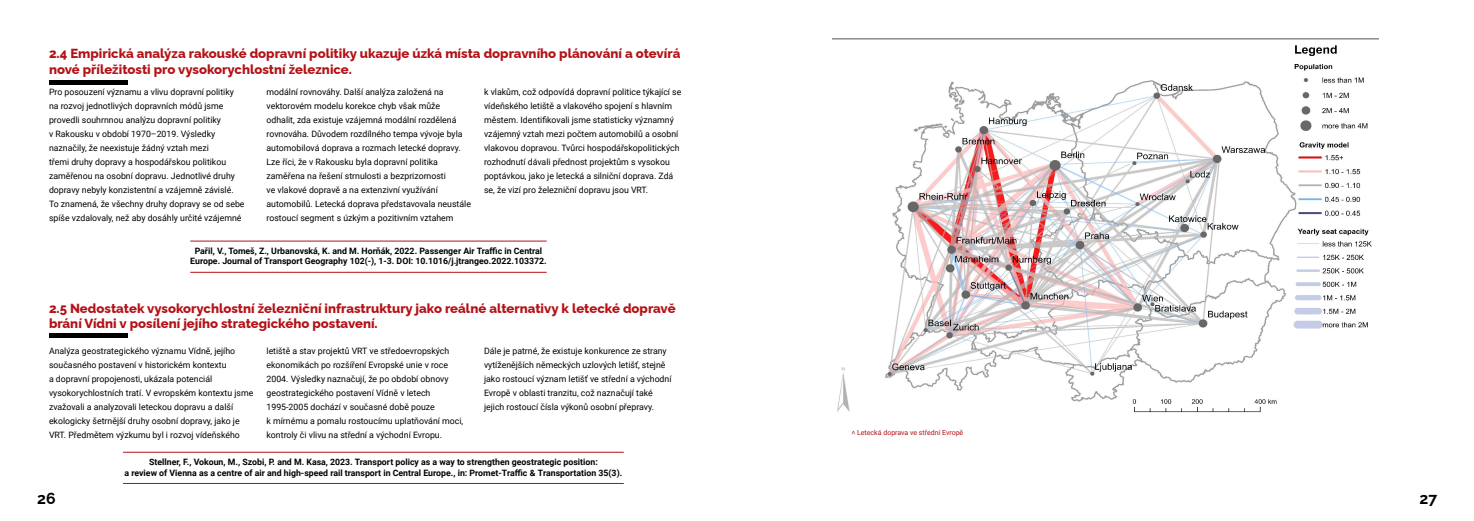
<style>
.page{position:relative;width:1474px;height:521px;background:#fff}
.page>*{position:absolute;margin:0;border:0;box-sizing:border-box;transform-origin:0 0}
.t1{font:100 15.75px "Raleway";color:#000}
.t2{font:100 13.12px/15.8px "Raleway";color:#b31217}
.t3{font:8.75px/14px "Roboto";color:#000}
.t4{font:700 8.75px/10.5px "Roboto";color:#000;text-align:center}
.t5{font:7px "Roboto";color:#b31217}
.s1{font-family:"Arial"}
</style>
<div class="page">
<hr style="left:49px;top:81px;width:78px;height:4px;background:#000">
<hr style="left:190px;top:241px;width:356px;height:1px;background:#b31217">
<hr style="left:190px;top:272px;width:356px;height:1px;background:#b31217">
<img style="left:832px;top:38px;width:546px;height:375px">
<hr style="left:49px;top:334px;width:78px;height:4px;background:#000">
<hr style="left:123px;top:452px;width:501px;height:1px;background:#b31217">
<hr style="left:123px;top:483px;width:501px;height:1px;background:#b31217">
<h2 class="t2" style="left:49px;top:44px;width:633px">2.4 Empirická analýza rakouské dopravní politiky ukazuje úzká místa dopravního plánování a otevírá nové příležitosti pro vysokorychlostní železnice.</h2>
<p class="t3" style="left:49px;top:84px;width:197px">Pro posouzení významu a vlivu dopravní politiky na rozvoj jednotlivých dopravních módů jsme provedli souhrnnou analýzu dopravní politiky<br>v Rakousku v období 1970–2019. Výsledky naznačily, že neexistuje žádný vztah mezi<br>třemi druhy dopravy a hospodářskou politikou zaměřenou na osobní dopravu. Jednotlivé druhy dopravy nebyly konzistentní a vzájemně závislé.<br>To znamená, že všechny druhy dopravy se od sebe spíše vzdalovaly, než aby dosáhly určité vzájemné</p>
<p class="t3" style="left:266px;top:84px;width:206px">modální rovnováhy. Další analýza založená na vektorovém modelu korekce chyb však může<br>odhalit, zda existuje vzájemná modální rozdělená rovnováha. Důvodem rozdílného tempa vývoje byla automobilová doprava a rozmach letecké dopravy.<br>Lze říci, že v Rakousku byla dopravní politika zaměřena na řešení strnulosti a bezprizornosti<br>ve vlakové dopravě a na extenzivní využívání automobilů. Letecká doprava představovala neustále rostoucí segment s úzkým a pozitivním vztahem</p>
<p class="t3" style="left:484px;top:84px;width:199px">k vlakům, což odpovídá dopravní politice týkající se vídeňského letiště a vlakového spojení s hlavním městem. Identifikovali jsme statisticky významný vzájemný vztah mezi počtem automobilů a osobní vlakovou dopravou. Tvůrci hospodářskopolitických rozhodnutí dávali přednost projektům s vysokou poptávkou, jako je letecká a silniční doprava. Zdá se, že vizí pro železniční dopravu jsou VRT.</p>
<p class="t4" style="left:190px;top:245px;width:358px">Pařil, V., Tomeš, Z., Urbanovská, K. and M. Horňák, 2022. Passenger Air Traffic in Central<br>Europe. Journal of Transport Geography 102(-), 1-3. DOI: 10.1016/j.jtrangeo.2022.103372.</p>
<h2 class="t2" style="left:49px;top:299px;width:628px">2.5 Nedostatek vysokorychlostní železniční infrastruktury jako reálné alternativy k letecké dopravě brání Vídni v posílení jejího strategického postavení.</h2>
<p class="t3" style="left:49px;top:343px;width:206px">Analýza geostrategického významu Vídně, jejího současného postavení v historickém kontextu<br>a dopravní propojenosti, ukázala potenciál vysokorychlostních tratí. V evropském kontextu jsme zvažovali a analyzovali leteckou dopravu a další ekologicky šetrnější druhy osobní dopravy, jako je VRT. Předmětem výzkumu byl i rozvoj vídeňského</p>
<p class="t3" style="left:266px;top:343px;width:198px">letiště a stav projektů VRT ve středoevropských ekonomikách po rozšíření Evropské unie v roce 2004. Výsledky naznačují, že po období obnovy geostrategického postavení Vídně v letech 1995-2005 dochází v současné době pouze<br>k mírnému a pomalu rostoucímu uplatňování moci, kontroly či vlivu na střední a východní Evropu.</p>
<p class="t3" style="left:484px;top:343px;width:189px">Dále je patrné, že existuje konkurence ze strany vytíženějších německých uzlových letišť, stejně jako rostoucí význam letišť ve střední a východní Evropě v oblasti tranzitu, což naznačují také jejich rostoucí čísla výkonů osobní přepravy.</p>
<p class="t4" style="left:125px;top:456px;width:499px">Stellner, F., Vokoun, M., Szobi, P. and M. Kasa, 2023. Transport policy as a way to strengthen geostrategic position:<br>a review of Vienna as a centre of air and high‑speed rail transport in Central Europe., in: Promet‑Traffic &amp; Transportation 35(3).</p>
<p class="t5" style="left:851px;top:428px;width:113px"><span class="s1">˄</span> Letecká doprava ve střední Evropě</p>
<h1 class="t1" style="left:37px;top:485px;width:20px">26</h1>
<h1 class="t1" style="left:1419px;top:485px;width:19px">27</h1>
</div>
